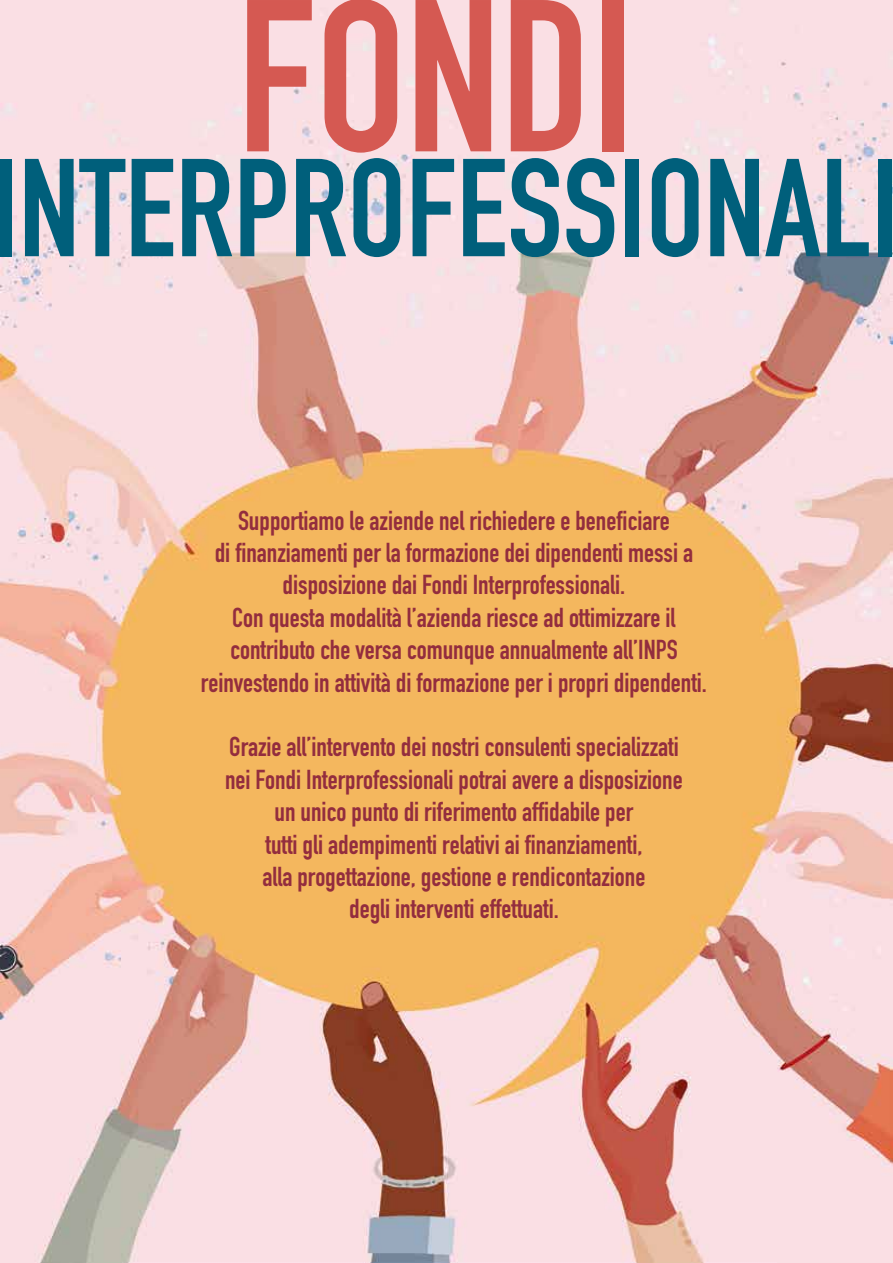
<style>
.page{position:relative;width:893px;height:1263px;background:#fff}
.page>*{position:absolute;margin:0;border:0;box-sizing:border-box;transform-origin:0 0}
.t1{font:700 212.55px "DIN Condensed";color:#d55952}
.t2{font:700 136.65px "DIN Condensed";color:#005f7b}
.t3{font:700 27px/32.4px "DIN Condensed";color:#932d3e;text-align:center}
</style>
<div class="page">
<img style="left:0;top:0;width:893px;height:1263px">
<h1 class="t1" style="left:237px;top:-66px;width:399px">FONDI</h1>
<h2 class="t2" style="left:-9px;top:116px;width:910px">INTERPROFESSIONALI</h2>
<p class="t3" style="left:201px;top:504px;width:508px">Supportiamo le aziende nel richiedere e beneficiare<br>di finanziamenti per la formazione dei dipendenti messi a disposizione dai Fondi Interprofessionali.<br>Con questa modalità l’azienda riesce ad ottimizzare il contributo che versa comunque annualmente all’INPS reinvestendo in attività di formazione per i propri dipendenti.</p>
<p class="t3" style="left:225px;top:730px;width:459px">Grazie all’intervento dei nostri consulenti specializzati nei Fondi Interprofessionali potrai avere a disposizione un unico punto di riferimento affidabile per<br>tutti gli adempimenti relativi ai finanziamenti,<br>alla progettazione, gestione e rendicontazione<br>degli interventi effettuati.</p>
</div>
